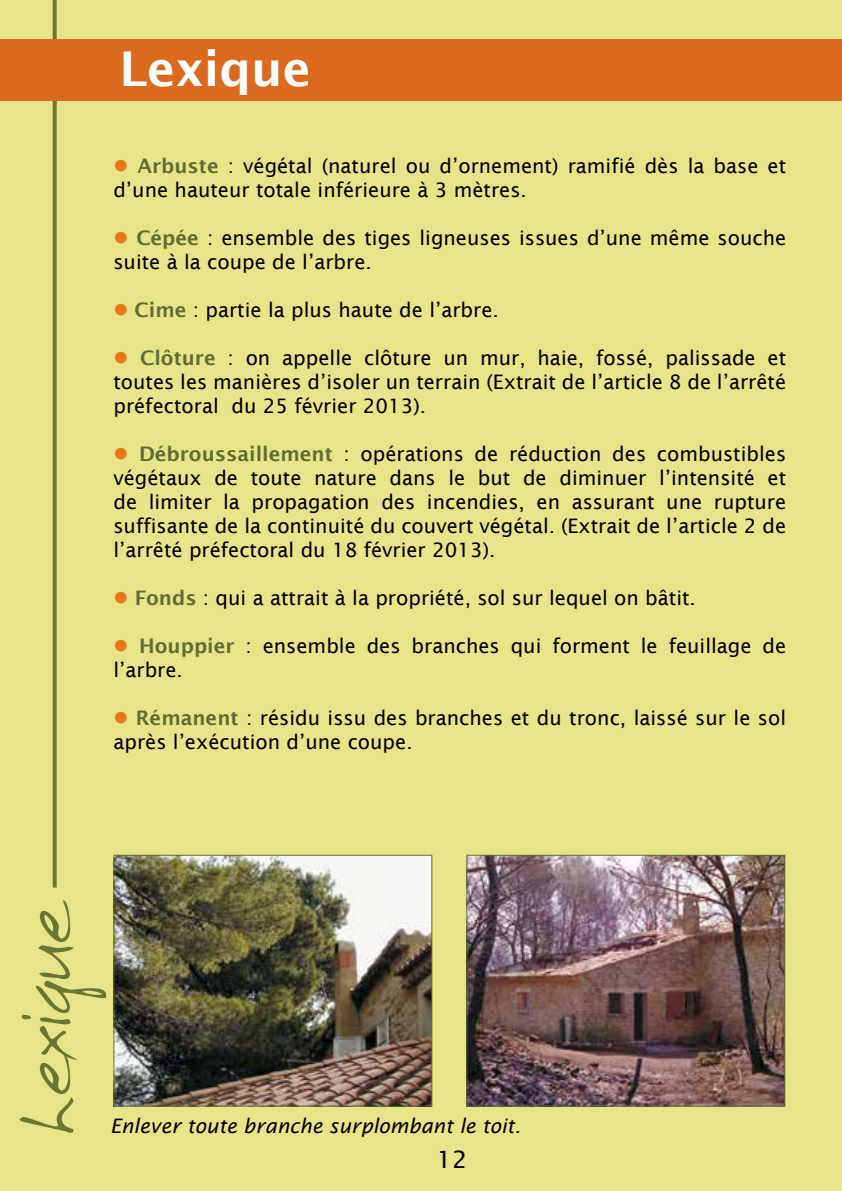
<style>
.page{position:relative;width:842px;height:1191px;background:#e8e48a}
.page>*{position:absolute;margin:0;border:0;box-sizing:border-box;transform-origin:0 0}
.t1{font:72px "Victors Hand";color:#6a7732}
.t2{font:600 48px "Lucida Sans";color:#fff}
.t3{font:24px "Lucida Sans";color:#000}
.t4{font:20px/24px "Lucida Sans";color:#000}
.t5{font:italic 20px "Lucida Sans";color:#000}
.s1{color:#e6741f}
.s2{font-weight:600;color:#606d31}
</style>
<div class="page">
<svg style="left:53px;top:0;width:4px;height:887px;background:#737e38"></svg>
<div style="left:0;top:40px;width:842px;height:61px;background:#da6a1f"></div>
<img style="left:468px;top:856px;width:315px;height:248px">
<div style="left:466px;top:854px;width:319px;height:252px;border:1px solid #606d31"></div>
<img style="left:115px;top:856px;width:315px;height:248px">
<div style="left:113px;top:854px;width:319px;height:252px;border:1px solid #606d31"></div>
<h2 class="t2" style="left:119px;top:41px;width:193px">Lexique</h2>
<p class="t4" style="left:113px;top:154px;width:674px"><span class="s1">●</span> <span class="s2">Arbuste</span> : végétal (naturel ou d’ornement) ramifié dès la base et d’une hauteur totale inférieure à 3 mètres.</p>
<p class="t4" style="left:113px;top:226px;width:674px"><span class="s1">●</span> <span class="s2">Cépée</span> : ensemble des tiges ligneuses issues d’une même souche suite à la coupe de l’arbre.</p>
<p class="t4" style="left:113px;top:298px;width:387px"><span class="s1">●</span> <span class="s2">Cime</span> : partie la plus haute de l’arbre.</p>
<p class="t4" style="left:113px;top:346px;width:674px;text-align:justify"><span class="s1">●</span> <span class="s2">Clôture</span> : on appelle clôture un mur, haie, fossé, palissade et toutes les manières d’isoler un terrain (Extrait de l’article 8 de l’arrêté préfectoral du 25 février 2013).</p>
<p class="t4" style="left:113px;top:442px;width:674px;text-align:justify"><span class="s1">●</span> <span class="s2">Débroussaillement</span> : opérations de réduction des combustibles végétaux de toute nature dans le but de diminuer l’intensité et de limiter la propagation des incendies, en assurant une rupture suffisante de la continuité du couvert végétal. (Extrait de l’article 2 de l’arrêté préfectoral du 18 février 2013).</p>
<p class="t4" style="left:113px;top:586px;width:584px"><span class="s1">●</span> <span class="s2">Fonds</span> : qui a attrait à la propriété, sol sur lequel on bâtit.</p>
<p class="t4" style="left:113px;top:634px;width:674px"><span class="s1">●</span> <span class="s2">Houppier</span> : ensemble des branches qui forment le feuillage de l’arbre.</p>
<p class="t4" style="left:113px;top:706px;width:674px"><span class="s1">●</span> <span class="s2">Rémanent</span> : résidu issu des branches et du tronc, laissé sur le sol après l’exécution d’une coupe.</p>
<h1 class="t1" style="left:3px;top:1138px;width:239px;rotate:-90deg">Lexique</h1>
<p class="t5" style="left:110px;top:1114px;width:412px">Enlever toute branche surplombant le toit.</p>
<p class="t3" style="left:437px;top:1145px;width:32px">12</p>
</div>
